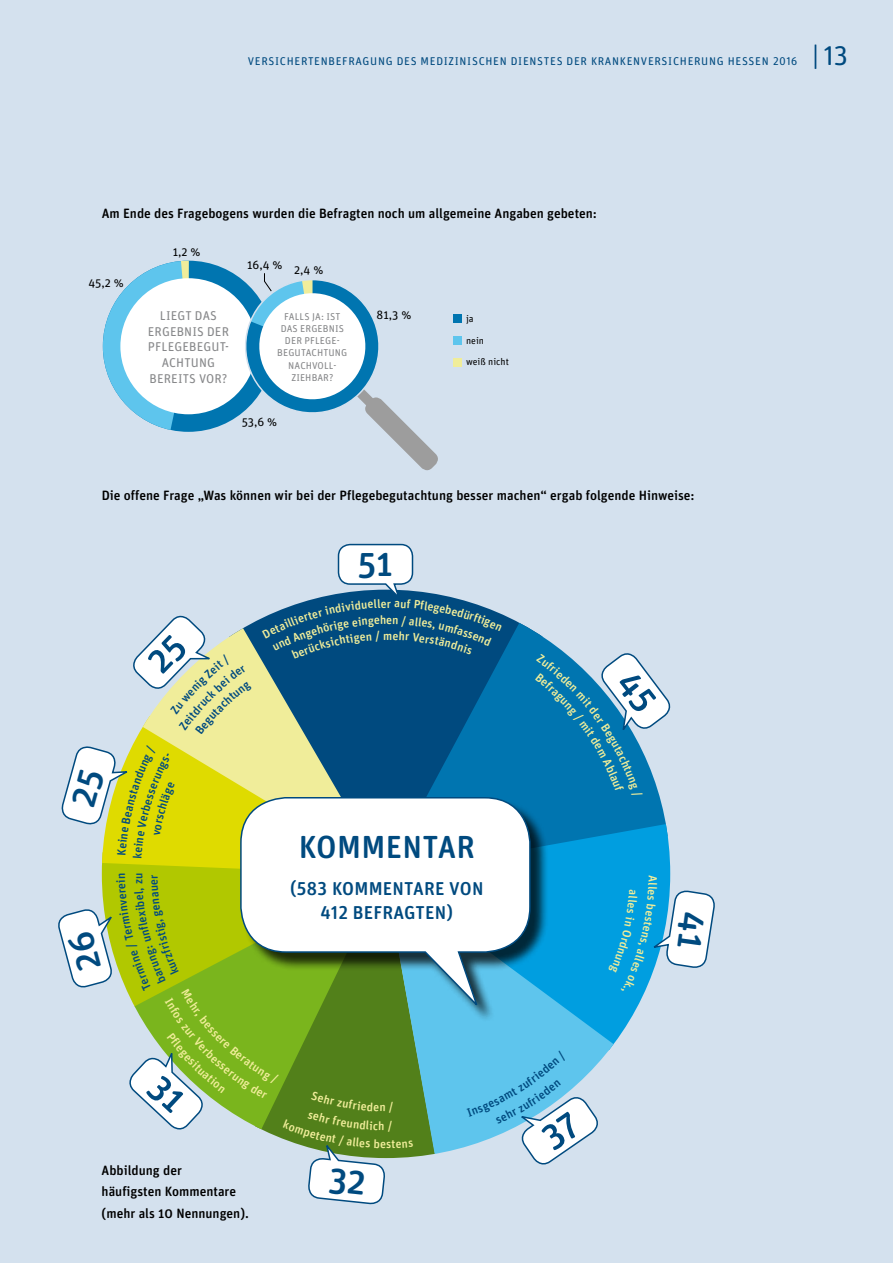
<style>
.page{position:relative;width:893px;height:1263px;background:#d4e1ee}
.page>*{position:absolute;margin:0;border:0;box-sizing:border-box;transform-origin:0 0}
.t1{font:500 36px "Unit Rounded OT";color:#004a7f}
.t2{font:500 31.95px "Unit Rounded OT";letter-spacing:.01em;color:#004a7f}
.t3{font:27px "Unit Rounded OT";color:#004a7f}
.t4{font:500 18.6px/24px "Unit Rounded OT";letter-spacing:.01em;color:#004a7f}
.t5{font:500 13.5px/21.8px "Unit Rounded OT";color:#000}
.t6{font:12.75px/15.8px "Unit Rounded OT";letter-spacing:.01em;color:#87888a}
.t7{font:12px "Unit Rounded OT";color:#000}
.t8{font:500 12px "Unit Rounded OT";color:#f0ed9a}
.t9{font:500 12px "Unit Rounded OT";color:#004a7f}
.t10{font:11.25px "Unit Rounded OT";letter-spacing:.06em;color:#004a7f}
.t11{font:9.9px "Unit Rounded OT";letter-spacing:.01em;color:#87888a}
.t12{font:9.75px "Unit Rounded OT";color:#000}
</style>
<div class="page">
<svg style="left:385px;top:614px;width:277px;height:192px"></svg>
<svg style="left:549px;top:806px;width:121px;height:70px;background:#048fcd"></svg>
<svg style="left:413px;top:875px;width:235px;height:282px"></svg>
<svg style="left:102px;top:858px;width:137px;height:16px"></svg>
<svg style="left:116px;top:618px;width:269px;height:255px;background:#8da96c"></svg>
<div style="left:103px;top:261px;width:171px;height:171px;background:#0075b0;border-radius:50%"></div>
<svg style="left:103px;top:261px;width:86px;height:171px"></svg>
<div style="left:120px;top:278px;width:136px;height:136px;background:#fff;border-radius:50%"></div>
<div style="left:454px;top:315px;width:8px;height:8px;background:#0075b0"></div>
<div style="left:454px;top:336px;width:8px;height:8px;background:#5ec5ed"></div>
<div style="left:454px;top:358px;width:8px;height:8px;background:#f0ed9a"></div>
<svg style="left:237px;top:273px;width:201px;height:198px"></svg>
<div style="left:242px;top:799px;width:307px;height:224px;background:#000;opacity:.75"></div>
<svg style="left:239px;top:796px;width:292px;height:215px;background:#d5e7ec"></svg>
<svg style="left:467px;top:1050px;width:134px;height:115px"></svg>
<svg style="left:535px;top:649px;width:136px;height:148px"></svg>
<svg style="left:608px;top:876px;width:107px;height:115px"></svg>
<svg style="left:61px;top:744px;width:114px;height:114px"></svg>
<svg style="left:129px;top:615px;width:123px;height:120px"></svg>
<svg style="left:262px;top:543px;width:240px;height:116px"></svg>
<svg style="left:58px;top:874px;width:355px;height:331px"></svg>
<p class="t10" style="left:248px;top:54px;width:196px">VERSICH ERTENBEFRAGUNG DES M EDIZINI</p>
<p class="t10" style="left:472px;top:54px;width:141px">SCH EN DIENSTES DER KRANK</p>
<p class="t10" style="left:627px;top:54px;width:172px">ENVERSICH ERUNG HESSEN 2016</p>
<h3 class="t3" style="left:812px;top:39px;width:38px">| 13</h3>
<p class="t5" style="left:102px;top:202px;width:497px">Am Ende des Fragebogens wurden die Befragten noch um allgemeine Angaben gebeten:</p>
<p class="t7" style="left:88px;top:275px;width:37px">45,2 %</p>
<p class="t7" style="left:173px;top:244px;width:29px">1,2 %</p>
<p class="t7" style="left:247px;top:257px;width:37px">16,4 %</p>
<p class="t7" style="left:294px;top:263px;width:31px">2,4 %</p>
<p class="t6" style="left:160px;top:307px;width:59px">LIEGT DAS</p>
<p class="t6" style="left:148px;top:323px;width:83px">ERGEBNIS DER</p>
<p class="t6" style="left:148px;top:339px;width:83px">PFLEGEBEGUT-</p>
<p class="t6" style="left:162px;top:355px;width:9px">ACHT</p>
<p class="t6" style="left:150px;top:355px;width:79px;text-indent:41px">UNG<br>BEREITS VOR?</p>
<p class="t11" style="left:284px;top:310px;width:56px">FALLS JA: IST</p>
<p class="t7" style="left:377px;top:308px;width:36px">81,3 %</p>
<p class="t11" style="left:281px;top:322px;width:65px">DAS ERGEBNIS</p>
<p class="t11" style="left:285px;top:334px;width:56px">DER PFLEGE-</p>
<p class="t11" style="left:277px;top:347px;width:31px">BEGUTACHT</p>
<p class="t11" style="left:329px;top:347px;width:13px">UNG</p>
<p class="t11" style="left:288px;top:359px;width:7px">NACHVOLL</p>
<p class="t11" style="left:333px;top:359px;width:4px">-</p>
<p class="t11" style="left:291px;top:371px;width:21px">ZIEHBA</p>
<p class="t11" style="left:323px;top:371px;width:12px">R?</p>
<p class="t7" style="left:242px;top:414px;width:37px">53,6 %</p>
<p class="t12" style="left:466px;top:312px;width:9px">JA</p>
<p class="t12" style="left:466px;top:334px;width:19px">NEIN</p>
<p class="t12" style="left:466px;top:356px;width:44px">WEIß NICHT</p>
<p class="t5" style="left:102px;top:485px;width:594px">Die offene Frage „Was können wir bei der Pflegebegutachtung besser machen“ ergab folgende Hinweise:</p>
<h1 class="t1" style="left:357px;top:541px;width:37px">51</h1>
<p class="t8" style="left:387px;top:596px;width:6px">r</p>
<p class="t8" style="left:386px;top:612px;width:8px">e</p>
<p class="t8" style="left:383px;top:628px;width:11px">m</p>
<p class="t9" style="left:131px;top:879px;width:8px;rotate:-90deg">u</p>
<h2 class="t2" style="left:299px;top:827px;width:158px">Komm entar</h2>
<h3 class="t4" style="left:321px;top:876px;width:164px;text-indent:-31px">(583 Komm entare von<br>412 Befrag</h3>
<h3 class="t4" style="left:416px;top:900px;width:39px">ten)</h3>
<p class="t5" style="left:102px;top:1159px;width:149px">Abbildung der<br>häufigsten Kommentare (mehr als 10 Nennungen).</p>
<p class="t8" style="left:386px;top:1136px;width:7px">s</p>
</div>
